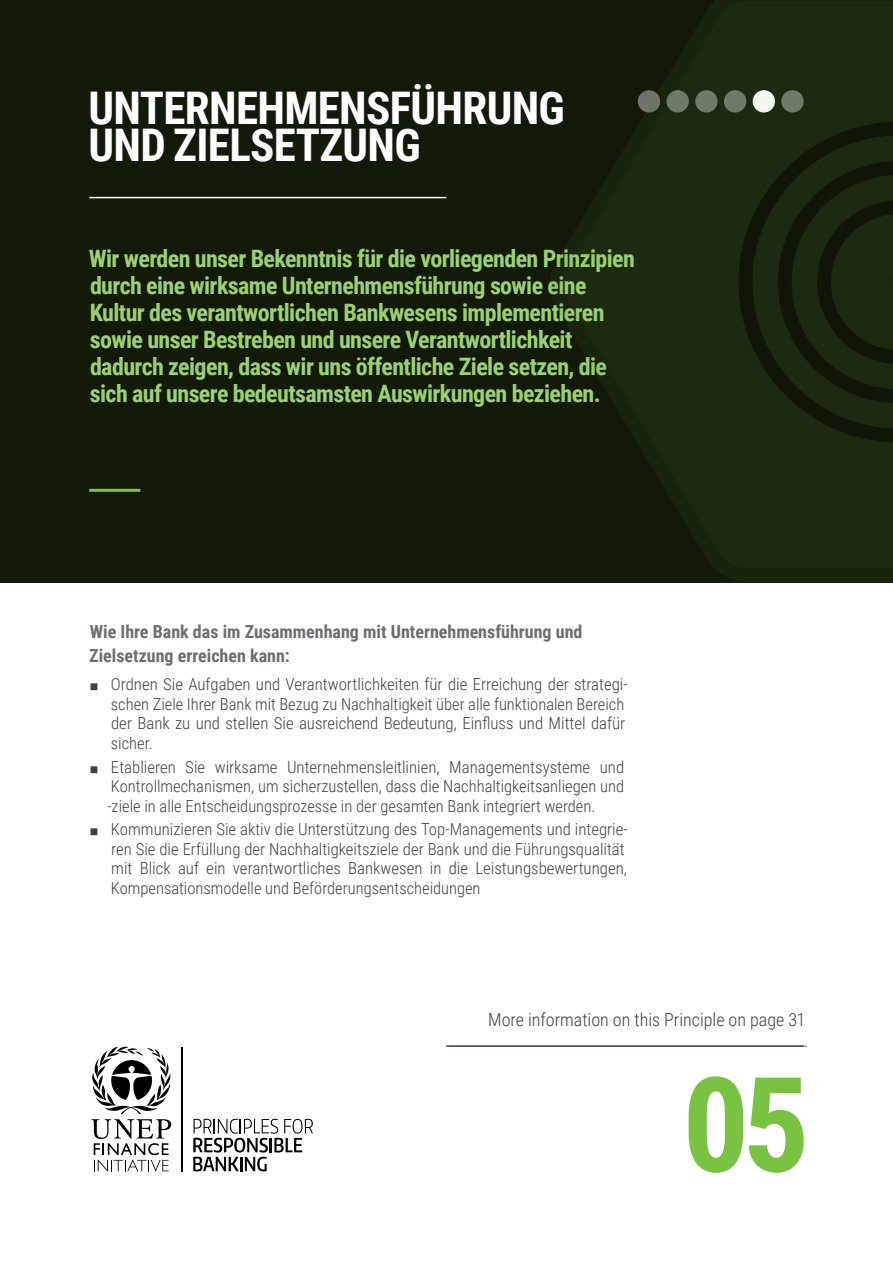
<style>
.page{position:relative;width:893px;height:1263px;background:#fff}
.page>*{position:absolute;margin:0;border:0;box-sizing:border-box;transform-origin:0 0}
.t1{font:700 45px/37.5px "Roboto Condensed";letter-spacing:-.015em;color:#fff}
.t2{font:700 24px/27px "Roboto Condensed";letter-spacing:-.025em;color:#9cd171}
.t3{font:700 18px/24px "Roboto Condensed";color:#6d6e71}
.t4{font:300 18px "Roboto Condensed";color:#414042}
.t5{font:300 16.5px/19.5px "Roboto Condensed";color:#414042}
</style>
<div class="page">
<hr style="left:449px;top:1045px;width:358px;height:2px;background:#939598">
<svg style="left:193px;top:1119px;width:120px;height:52px"></svg>
<svg style="left:91px;top:1046px;width:80px;height:125px"></svg>
<hr style="left:182px;top:1047px;width:1px;height:124px;background:#000">
<div style="left:0;top:0;width:893px;height:582px;background:#121a0a"></div>
<hr style="left:446px;top:1045px;width:358px;height:2px;background:#4d5347">
<hr style="left:89px;top:197px;width:357px;height:1px;background:#fff">
<hr style="left:89px;top:489px;width:51px;height:3px;background:#7ac242">
<svg style="left:689px;top:1076px;width:115px;height:97px"></svg>
<svg style="left:563px;top:1px;width:330px;height:568px;fill:#1b2a11"></svg>
<svg style="left:739px;top:122px;width:154px;height:321px;fill:#1b2a11"></svg>
<svg style="left:778px;top:99px;width:115px;height:304px"></svg>
<h1 class="t1" style="left:88px;top:88px;width:478px">UNTERNEHMENSFÜHRUNG<br>UND ZIELSETZUNG</h1>
<p class="t2" style="left:89px;top:244px;width:548px">Wir werden unser Bekenntnis für die vorliegenden Prinzipien durch eine wirksame Unternehmensführung sowie eine Kultur des verantwortlichen Bankwesens implementieren sowie unser Bestreben und unsere Verantwortlichkeit dadurch zeigen, dass wir uns öffentliche Ziele setzen, die sich auf unsere bedeutsamsten Auswirkungen beziehen.</p>
<p class="t3" style="left:89px;top:619px;width:495px">Wie Ihre Bank das im Zusammenhang mit Unternehmensführung und<br>Zielsetzung erreichen kann:</p>
<p class="t5" style="left:111px;top:674px;width:518px;text-indent:-22px">◼ Ordnen Sie Aufgaben und Verantwortlichkeiten für die Erreichung der strategi&shy;schen Ziele Ihrer Bank mit Bezug zu Nachhaltigkeit über alle funktionalen Bereich der Bank zu und stellen Sie ausreichend Bedeutung, Einfluss und Mittel dafür sicher.</p>
<p class="t5" style="left:107px;top:756px;width:518px;text-align:justify;text-indent:-19px">◼ Etablieren Sie wirksame Unternehmensleitlinien, Managementsysteme und Kontrollmechanismen, um sicherzustellen, dass die Nachhaltigkeitsanliegen und -ziele in alle Entscheidungsprozesse in der gesamten Bank integriert werden.</p>
<p class="t5" style="left:111px;top:819px;width:518px;text-indent:-22px">◼ Kommunizieren Sie aktiv die Unterstützung des Top-Managements und integrie&shy;ren Sie die Erfüllung der Nachhaltigkeitsziele der Bank und die Führungsqualität mit Blick auf ein verantwortliches Bankwesen in die Leistungsbewertungen, Kompensationsmodelle und Beförderungsentscheidungen</p>
<p class="t4" style="left:488px;top:1007px;width:317px">More information on this Principle on page 31</p>
</div>
